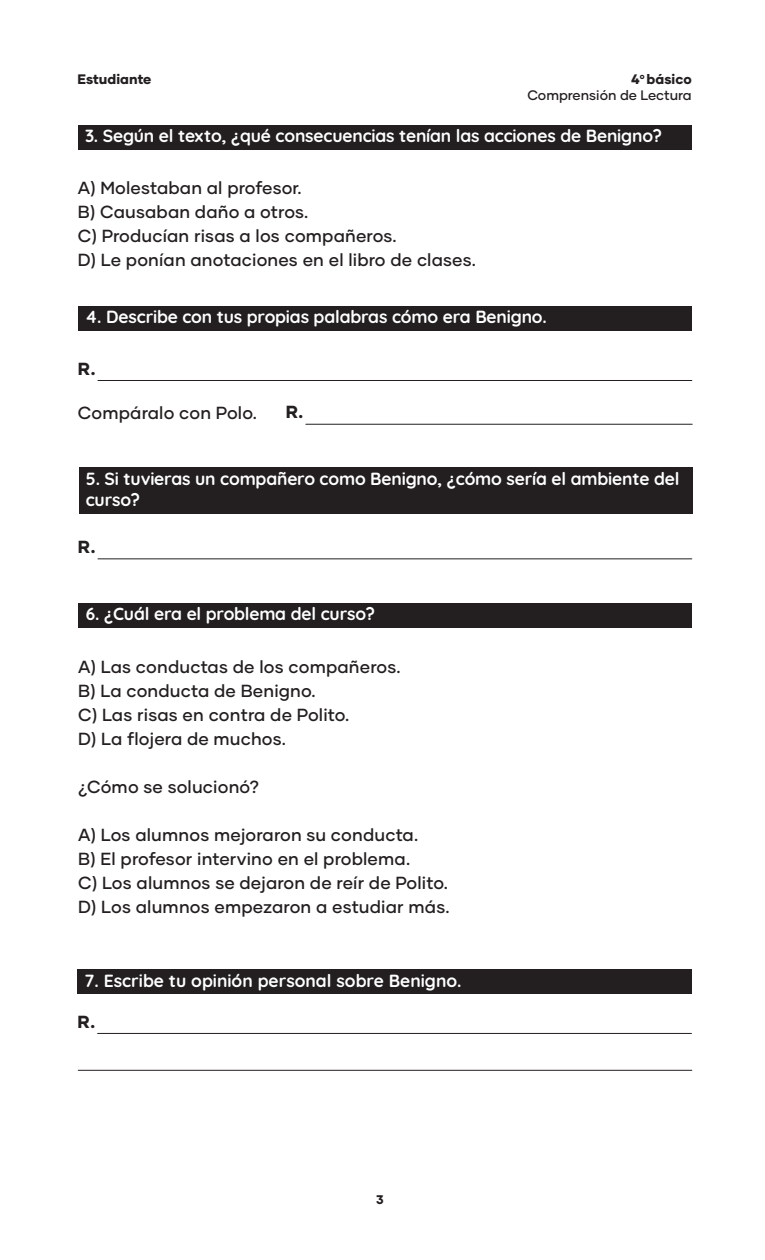
<style>
.page{position:relative;width:765px;height:1260px;background:#fff}
.page>*{position:absolute;margin:0;border:0;box-sizing:border-box;transform-origin:0 0}
.txt{font:500 17.5px "Gilmer";letter-spacing:.01em;color:#231f20}
.t1{font:700 17.5px "Quicksand";letter-spacing:-.01em;color:#fff}
.txt-2{font:800 17.5px "Gilmer";color:#231f20}
.t2{font:500 13.75px/16.2px "Gilmer";color:#231f20;text-align:right}
.t3{font:800 13.75px "Gilmer";color:#231f20}
.t4{font:800 12.5px "Gilmer";color:#231f20}
.s1{font-weight:800}
</style>
<div class="page">
<div style="left:78px;top:306px;width:614px;height:25px;background:#231f20"></div>
<div style="left:79px;top:468px;width:614px;height:46px;background:#231f20"></div>
<div style="left:79px;top:603px;width:613px;height:25px;background:#231f20"></div>
<div style="left:78px;top:125px;width:614px;height:25px;background:#231f20"></div>
<hr style="left:98px;top:380px;width:594px;height:1px;background:#231f20">
<hr style="left:98px;top:559px;width:594px;height:1px;background:#231f20">
<hr style="left:306px;top:424px;width:386px;height:1px;background:#231f20">
<div style="left:78px;top:969px;width:614px;height:25px;background:#231f20"></div>
<hr style="left:98px;top:1033px;width:593px;height:1px;background:#231f20">
<hr style="left:78px;top:1070px;width:614px;height:1px;background:#231f20">
<p class="t3" style="left:78px;top:70px;width:75px">Estudiante</p>
<p class="t2" style="left:527px;top:71px;width:166px"><span class="s1">4</span><sup>o</sup> <span class="s1">básico<br></span>Comprensión de Lectura</p>
<p class="t1" style="left:85px;top:122px;width:579px">3. Según el texto, ¿qué consecuencias tenían las acciones de Benigno?</p>
<p class="txt" style="left:78px;top:177px;width:225px">A) Molestaban al profesor.</p>
<p class="txt" style="left:78px;top:201px;width:232px">B) Causaban daño a otros.</p>
<p class="txt" style="left:78px;top:225px;width:320px">C) Producían risas a los compañeros.</p>
<p class="txt" style="left:78px;top:249px;width:399px">D) Le ponían anotaciones en el libro de clases.</p>
<p class="t1" style="left:85px;top:303px;width:463px">4. Describe con tus propias palabras cómo era Benigno.</p>
<p class="txt-2" style="left:78px;top:357px;width:19px">R.</p>
<p class="txt" style="left:78px;top:402px;width:181px">Compáralo con Polo.</p>
<p class="txt-2" style="left:286px;top:401px;width:19px">R.</p>
<p class="t1" style="left:86px;top:464px;width:595px">5. Si tuvieras un compañero como Benigno, ¿cómo sería el ambiente del</p>
<p class="t1" style="left:86px;top:485px;width:56px">curso?</p>
<p class="txt-2" style="left:78px;top:536px;width:19px">R.</p>
<p class="t1" style="left:86px;top:600px;width:291px">6. ¿Cuál era el problema del curso?</p>
<p class="txt" style="left:78px;top:656px;width:324px">A) Las conductas de los compañeros.</p>
<p class="txt" style="left:78px;top:680px;width:239px">B) La conducta de Benigno.</p>
<p class="txt" style="left:78px;top:704px;width:273px">C) Las risas en contra de Polito.</p>
<p class="txt" style="left:78px;top:728px;width:209px">D) La flojera de muchos.</p>
<p class="txt" style="left:78px;top:776px;width:183px">¿Cómo se solucionó?</p>
<p class="txt" style="left:78px;top:824px;width:341px">A) Los alumnos mejoraron su conducta.</p>
<p class="txt" style="left:78px;top:848px;width:333px">B) El profesor intervino en el problema.</p>
<p class="txt" style="left:78px;top:872px;width:371px">C) Los alumnos se dejaron de reír de Polito.</p>
<p class="txt" style="left:78px;top:896px;width:373px">D) Los alumnos empezaron a estudiar más.</p>
<p class="t1" style="left:85px;top:966px;width:378px">7. Escribe tu opinión personal sobre Benigno.</p>
<p class="txt-2" style="left:78px;top:1010px;width:19px">R.</p>
<p class="t4" style="left:376px;top:1192px;width:9px">3</p>
</div>
